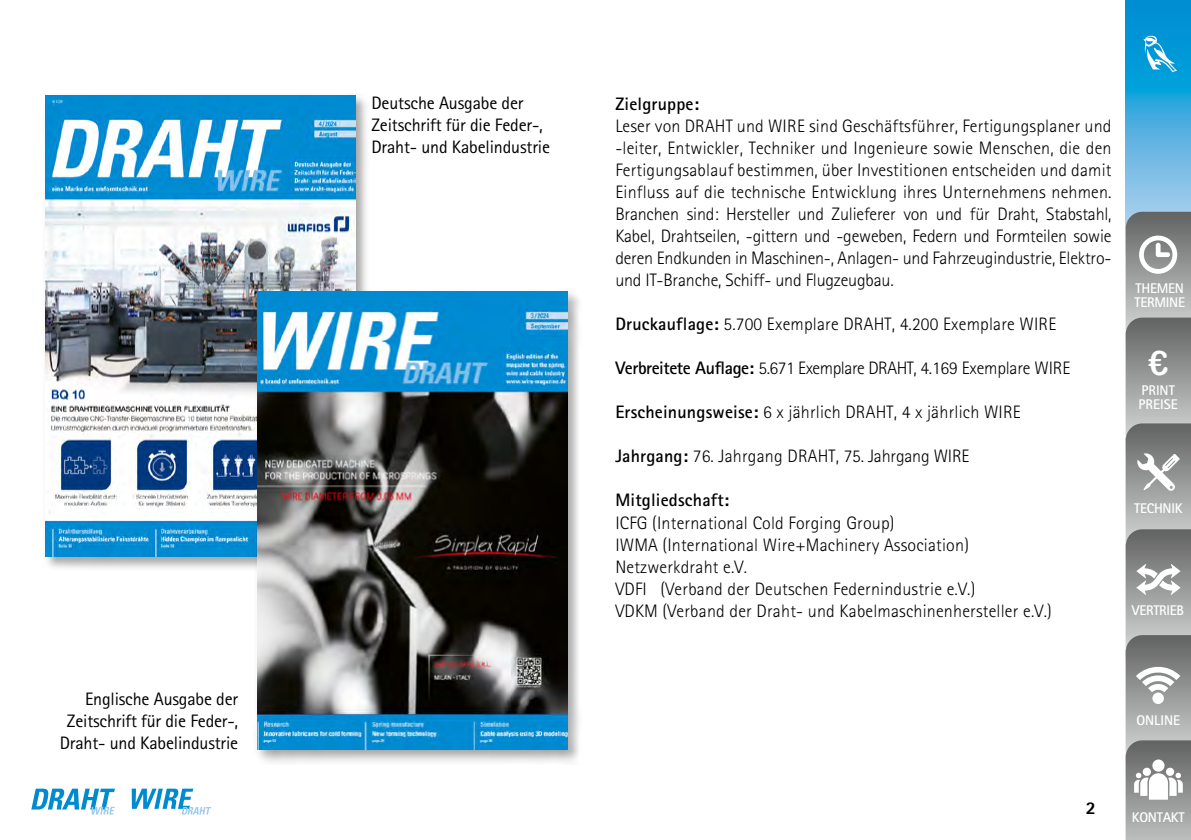
<style>
.page{position:relative;width:1191px;height:840px;background:#fff}
.page>*{position:absolute;margin:0;border:0;box-sizing:border-box;transform-origin:0 0}
.t1{font:34px "Arial Rounded MT Bold";color:#fff}
.t2{font:300 18px/22px "Rotis Sans Serif 45";letter-spacing:.01em;color:#000;text-align:justify}
.t3{font:18px/22px "Rotis Sans Serif 55";letter-spacing:-.01em;color:#000}
.t4{font:300 18px "Rotis Sans Serif 45";letter-spacing:-.025em;color:#000}
.t5{font:700 18px "Rotis Sans Serif 65";letter-spacing:.01em;color:#000}
.t6{font:800 18px "Rotis Sans Serif Std";color:#000}
.t7{font:700 14px/14px "Rotis Sans Serif 65";letter-spacing:-.02em;color:#fff}
.t8{font:700 14px/14px "Rotis Sans Serif 65";color:#fff}
.s1{font-family:"Rotis Sans Serif 65";font-weight:700}
</style>
<div class="page">
<svg style="left:31px;top:788px;width:84px;height:26px"></svg>
<svg style="left:132px;top:788px;width:79px;height:26px"></svg>
<div style="left:43px;top:93px;width:327px;height:478px;background:#000;opacity:.35"></div>
<img style="left:45px;top:95px;width:310px;height:461px">
<div style="left:254px;top:288px;width:329px;height:476px;background:#000;opacity:.35"></div>
<img style="left:257px;top:292px;width:310px;height:456px">
<svg style="left:1125px;top:0;width:66px;height:212px;background:#3faade"></svg>
<svg style="left:1125px;top:212px;width:66px;height:627px;background:#9e9f9f"></svg>
<svg style="left:1143px;top:36px;width:34px;height:36px"></svg>
<p class="t3" style="left:60px;top:687px;width:180px;text-align:right">Englische Ausgabe der<br>Zeitschrift für die Feder-,<br>Draht- und Kabelindustrie</p>
<p class="t3" style="left:371px;top:92px;width:180px">Deutsche Ausgabe der<br>Zeitschrift für die Feder-,<br>Draht- und Kabelindustrie</p>
<p class="t5" style="left:615px;top:93px;width:85px">Zielgruppe:</p>
<p class="t2" style="left:615px;top:115px;width:498px">Leser von DRAHT und WIRE sind Geschäftsführer, Fertigungsplaner und -leiter, Entwickler, Techniker und Ingenieure sowie Menschen, die den Fertigungsablauf bestimmen, über Investitionen entscheiden und damit Einfluss auf die technische Entwicklung ihres Unternehmens nehmen.<br>Branchen sind: Hersteller und Zulieferer von und für Draht, Stabstahl, Kabel, Drahtseilen, -gittern und -geweben, Federn und Formteilen sowie deren Endkunden in Maschinen-, Anlagen- und Fahrzeugindustrie, Elektro&shy;und IT-Branche, Schiff- und Flugzeugbau.</p>
<p class="t2" style="left:615px;top:313px;width:442px"><span class="s1">Druckauflage:</span> 5.700 Exemplare DRAHT, 4.200 Exemplare WIRE</p>
<p class="t4" style="left:615px;top:358px;width:456px"><span class="s1">Verbreitete Auflage:</span> 5.671 Exemplare DRAHT, 4.169 Exemplare WIRE</p>
<p class="t2" style="left:615px;top:401px;width:407px"><span class="s1">Erscheinungsweise:</span> 6 x jährlich DRAHT, 4 x jährlich WIRE</p>
<p class="t2" style="left:615px;top:445px;width:356px"><span class="s1">Jahrgang:</span> 76. Jahrgang DRAHT, 75. Jahrgang WIRE</p>
<p class="t5" style="left:615px;top:488px;width:115px">Mitgliedschaft:</p>
<p class="t2" style="left:615px;top:511px;width:438px;text-align:left">ICFG (International Cold Forging Group)<br>IWMA (International Wire+Machinery Association)<br>Netzwerkdraht e.V.<br>VDFI (Verband der Deutschen Federnindustrie e.V.)<br>VDKM (Verband der Draht- und Kabelmaschinenhersteller e.V.)</p>
<p class="t7" style="left:1134px;top:281px;width:52px">THEMEN<br>TERMINE</p>
<h1 class="t1" style="left:1148px;top:342px;width:22px">€</h1>
<p class="t8" style="left:1138px;top:382px;width:41px">PRINT<br>PREISE</p>
<p class="t7" style="left:1134px;top:501px;width:50px">TECHNIK</p>
<p class="t7" style="left:1131px;top:602px;width:54px">VERTRIEB</p>
<p class="t6" style="left:1085px;top:795px;width:12px">2</p>
<p class="t7" style="left:1136px;top:712px;width:45px">ONLINE</p>
<p class="t7" style="left:1131px;top:809px;width:54px">KONTAKT</p>
</div>
